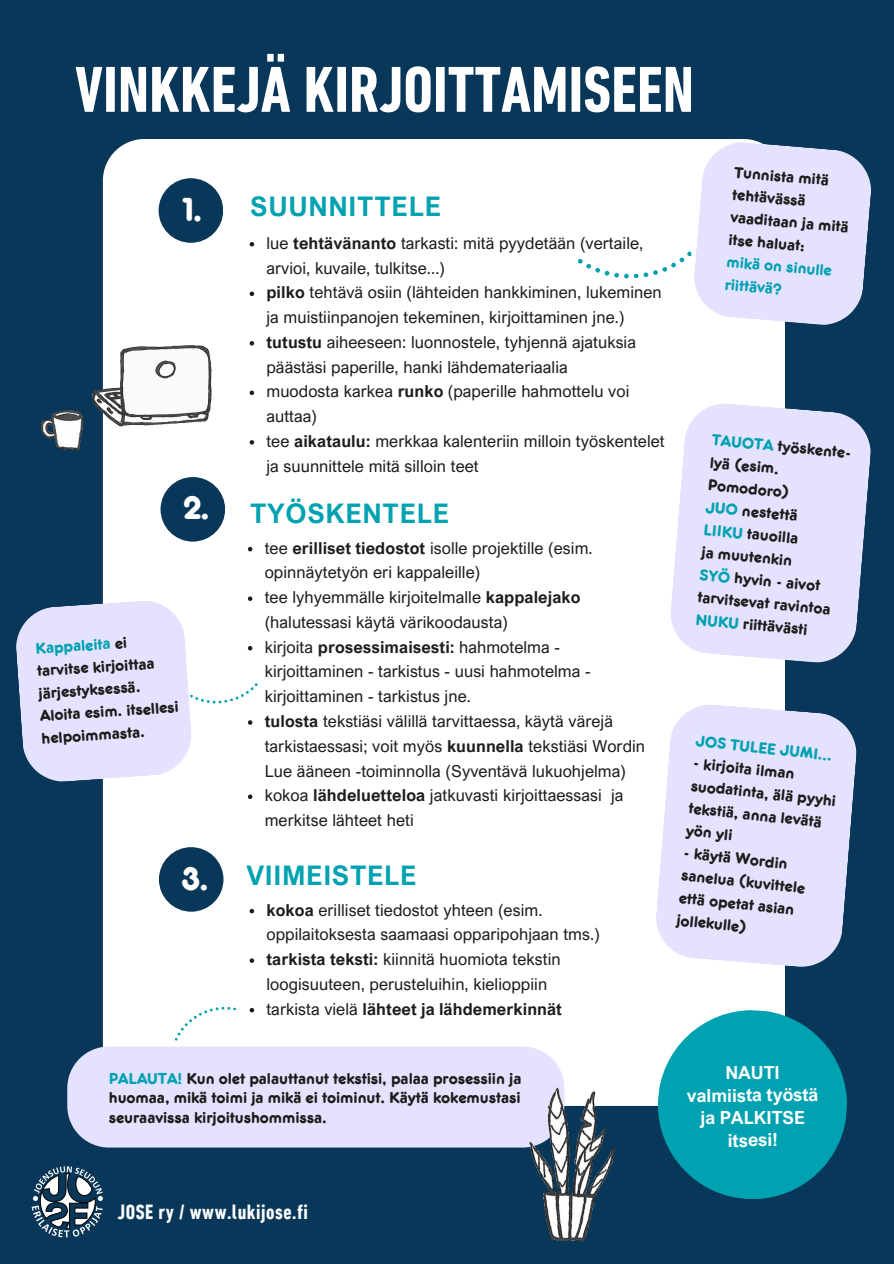
<style>
.page{position:relative;width:894px;height:1264px;background:#fff}
.page>*{position:absolute;margin:0;border:0;box-sizing:border-box;transform-origin:0 0}
.t1{font:700 condensed 66px "DIN Next LT Pro";color:#fff}
.t2{font:500 34.5px "Frankfurter Com";color:#fff}
.t3{font:700 27px "Arial Nova";letter-spacing:.025em;color:#00a2b1}
.t4{font:700 condensed 21px "DIN Next LT Pro";letter-spacing:.025em;color:#fff}
.t5{font:700 18px/22.5px "Arial Nova";letter-spacing:-.01em;color:#fff;text-align:center}
.t6{font:16.5px/24.8px "Arial Nova";letter-spacing:.005em;color:#1d1d1b}
.t7{font:500 16.5px/22.5px "Frankfurter Com";letter-spacing:-.005em;color:#1d1d1b}
.t8{font:500 16.5px/22.6px "Frankfurter Com";color:#00a2b1}
.s1{color:#00a2b1}
.s2{font-weight:700}
</style>
<div class="page">
<div style="left:0;top:0;width:893px;height:1263px;background:#093759"></div>
<img style="left:40px;top:410px;width:63px;height:51px">
<div style="left:103px;top:139px;width:681px;height:966px;background:#fff"></div>
<img style="left:75px;top:323px;width:188px;height:116px">
<svg style="left:248px;top:547px;width:4px;height:4px"></svg>
<svg style="left:248px;top:794px;width:4px;height:5px"></svg>
<div style="left:158px;top:178px;width:65px;height:65px;background:#093759;border-radius:50%"></div>
<div style="left:159px;top:847px;width:64px;height:64px;background:#093759;border-radius:50%"></div>
<div style="left:160px;top:477px;width:65px;height:64px;background:#093759;border-radius:50%"></div>
<svg style="left:655px;top:703px;width:201px;height:264px;background:#dadaf5"></svg>
<svg style="left:669px;top:402px;width:202px;height:261px;background:#d8d9f4"></svg>
<svg style="left:656px;top:1008px;width:191px;height:191px"></svg>
<svg style="left:16px;top:596px;width:242px;height:186px;background:#dbddf2"></svg>
<div style="left:174px;top:1006px;width:62px;height:34px;background:#fff"></div>
<div style="left:67px;top:1046px;width:497px;height:101px;background:#e5e2ff"></div>
<svg style="left:249px;top:242px;width:5px;height:4px"></svg>
<svg style="left:249px;top:291px;width:5px;height:5px"></svg>
<svg style="left:249px;top:341px;width:5px;height:4px"></svg>
<svg style="left:249px;top:390px;width:5px;height:5px"></svg>
<svg style="left:249px;top:440px;width:5px;height:4px"></svg>
<svg style="left:577px;top:141px;width:294px;height:185px;background:#e5e6f7"></svg>
<svg style="left:32px;top:1166px;width:71px;height:71px"></svg>
<svg style="left:249px;top:908px;width:5px;height:5px"></svg>
<svg style="left:249px;top:958px;width:5px;height:4px"></svg>
<svg style="left:249px;top:1007px;width:5px;height:5px"></svg>
<img style="left:515px;top:1052px;width:112px;height:190px">
<h1 class="t1" style="left:75px;top:52px;width:620px">VINKKEJÄ KIRJOITTAMISEEN</h1>
<h2 class="t2" style="left:183px;top:190px;width:21px">1.</h2>
<h2 class="t2" style="left:183px;top:488px;width:28px">2.</h2>
<p class="t7" style="left:34px;top:637px;width:140px;rotate:-4deg"><span class="s1">Kappaleita</span> ei tarvitse kirjoittaa järjestyksessä.<br>Aloita esim. itsellesi helpoimmasta.</p>
<h2 class="t2" style="left:181px;top:858px;width:29px">3.</h2>
<h3 class="t3" style="left:250px;top:190px;width:192px">SUUNNITTELE</h3>
<p class="t6" style="left:266px;top:230px;width:400px">lue <span class="s2">tehtävänanto</span> tarkasti: mitä pyydetään (vertaile, arvioi, kuvaile, tulkitse...)<br><span class="s2">pilko</span> tehtävä osiin (lähteiden hankkiminen, lukeminen ja muistiinpanojen tekeminen, kirjoittaminen jne.) <span class="s2">tutustu</span> aiheeseen: luonnostele, tyhjennä ajatuksia päästäsi paperille, hanki lähdemateriaalia<br>muodosta karkea <span class="s2">runko</span> (paperille hahmottelu voi auttaa)<br>tee <span class="s2">aikataulu:</span> merkkaa kalenteriin milloin työskentelet ja suunnittele mitä silloin teet</p>
<h3 class="t3" style="left:250px;top:497px;width:201px">TYÖSKENTELE</h3>
<p class="t6" style="left:264px;top:535px;width:382px">tee <span class="s2">erilliset tiedostot</span> isolle projektille (esim. opinnäytetyön eri kappaleille)<br>tee lyhyemmälle kirjoitelmalle <span class="s2">kappalejako </span>(halutessasi käytä värikoodausta)<br>kirjoita <span class="s2">prosessimaisesti:</span> hahmotelma - kirjoittaminen - tarkistus - uusi hahmotelma - kirjoittaminen - tarkistus jne.<br><span class="s2">tulosta</span> tekstiäsi välillä tarvittaessa, käytä värejä tarkistaessasi; voit myös <span class="s2">kuunnella</span> tekstiäsi Wordin Lue ääneen -toiminnolla (Syventävä lukuohjelma) kokoa <span class="s2">lähdeluetteloa</span> jatkuvasti kirjoittaessasi ja merkitse lähteet heti</p>
<h3 class="t3" style="left:246px;top:859px;width:171px">VIIMEISTELE</h3>
<p class="t6" style="left:266px;top:897px;width:335px"><span class="s2">kokoa</span> erilliset tiedostot yhteen (esim. oppilaitoksesta saamaasi opparipohjaan tms.) <span class="s2">tarkista teksti:</span> kiinnitä huomiota tekstin loogisuuteen, perusteluihin, kielioppiin tarkista vielä <span class="s2">lähteet ja lähdemerkinnät</span></p>
<p class="t7" style="left:735px;top:161px;width:120px;rotate:5deg">Tunnista mitä tehtävässä vaaditaan ja mitä itse haluat:</p>
<p class="t8" style="left:727px;top:251px;width:107px;rotate:5deg">mikä on sinulle riittävä?</p>
<p class="t7" style="left:712px;top:429px;width:143px;rotate:5deg"><span class="s1">TAUOTA</span> työskente&shy;lyä (esim.<br>Pomodoro)<br><span class="s1">JUO</span> nestettä<br><span class="s1">LIIKU</span> tauoilla<br>ja muutenkin<br><span class="s1">SYÖ</span> hyvin - aivot tarvitsevat ravintoa<br><span class="s1">NUKU</span> riittävästi</p>
<p class="t8" style="left:696px;top:729px;width:138px;rotate:6deg">JOS TULEE JUMI...</p>
<p class="t7" style="left:694px;top:752px;width:147px;rotate:6deg">- kirjoita ilman suodatinta, älä pyyhi tekstiä, anna levätä yön yli</p>
<p class="t7" style="left:684px;top:841px;width:126px;rotate:6deg">- käytä Wordin sanelua (kuvittele että opetat asian jollekulle)</p>
<p class="t7" style="left:109px;top:1069px;width:414px;line-height:19.2px;text-align:justify"><span class="s1">PALAUTA!</span> Kun olet palauttanut tekstisi, palaa prosessiin ja huomaa, mikä toimi ja mikä ei toiminut. Käytä kokemustasi seuraavissa kirjoitushommissa.</p>
<p class="t5" style="left:686px;top:1061px;width:133px">NAUTI valmiista työstä ja PALKITSE itsesi!</p>
<p class="t4" style="left:117px;top:1199px;width:192px">JOSE ry / www.lukijose.fi</p>
</div>
